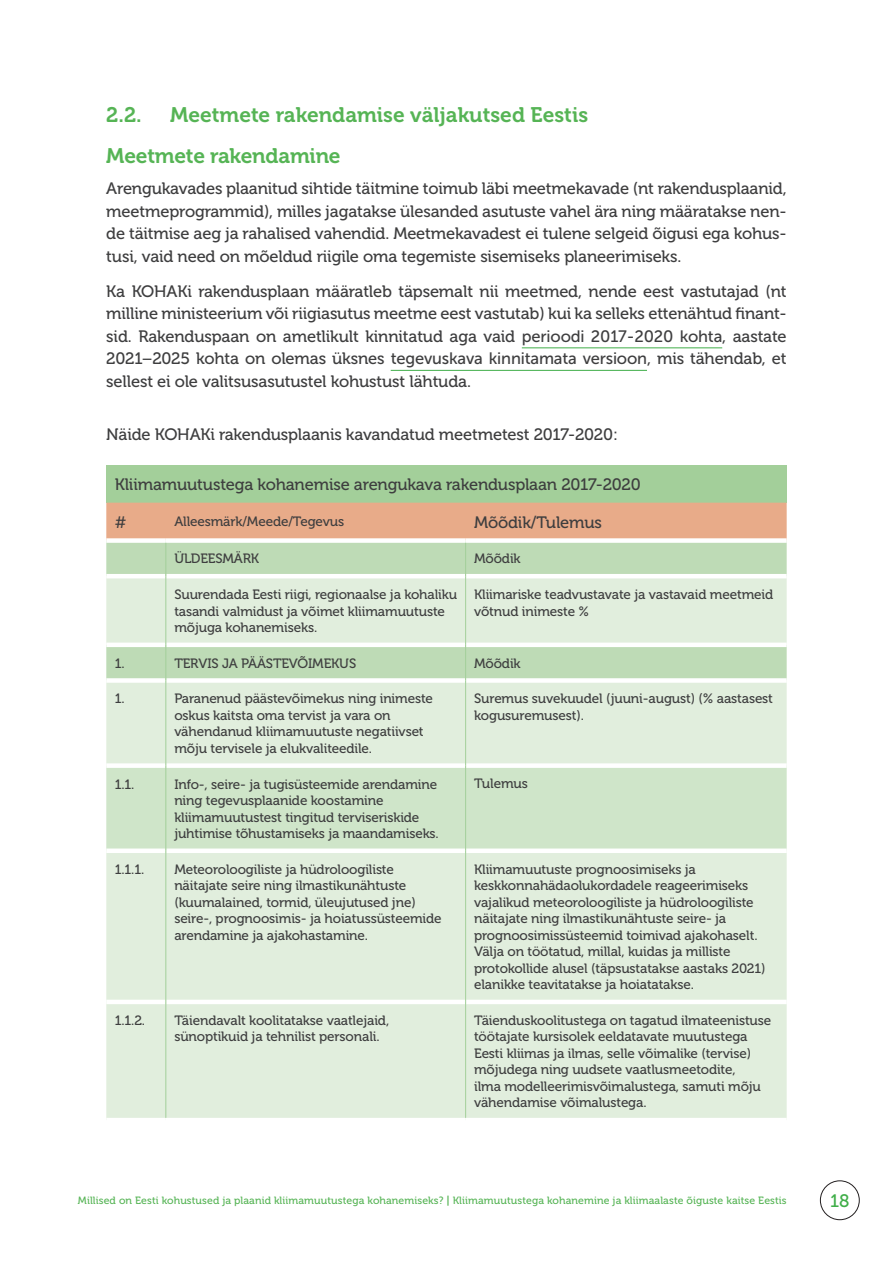
<style>
.page{position:relative;width:893px;height:1263px;background:#fff}
.page>*{position:absolute;margin:0;border:0;box-sizing:border-box;transform-origin:0 0}
.t1{font:21px/41px "Museo 700";color:#56b455}
.t2{font:18px "Museo 500";color:#40ae49}
.t3{font:16.5px/22.5px "Museo 500";letter-spacing:-.01em;color:#3e3e3f;text-align:justify}
.t4{font:13.5px/16.5px "Museo 500";letter-spacing:-.01em;color:#3e3e3f}
.t5{font:10.5px "Museo 500";letter-spacing:.01em;color:#56b455}
.s1{font-family:"Museo Sans 500"}
.s2{font-family:"Museo 700"}
</style>
<div class="page">
<div style="left:820px;top:1180px;width:40px;height:40px;border:1px solid #231f20;border-radius:50%"></div>
<hr style="left:522px;top:347px;width:200px;height:1px;background:#40ae49">
<hr style="left:391px;top:370px;width:256px;height:1px;background:#40ae49">
<div style="left:106px;top:465px;width:681px;height:38px;background:#a3cf9a"></div>
<div style="left:106px;top:503px;width:681px;height:35px;background:#e8ab89"></div>
<div style="left:106px;top:543px;width:681px;height:31px;background:#bedbb6"></div>
<svg style="left:106px;top:578px;width:681px;height:540px;background:#deecda"></svg>
<div style="left:106px;top:768px;width:681px;height:80px;background:#cfe5c9"></div>
<hr style="left:106px;top:643px;width:59px;height:4px;background:#fff">
<hr style="left:166px;top:643px;width:299px;height:4px;background:#fff">
<hr style="left:466px;top:643px;width:321px;height:4px;background:#fff">
<div style="left:106px;top:678px;width:59px;height:5px;background:#fff"></div>
<div style="left:166px;top:678px;width:299px;height:5px;background:#fff"></div>
<div style="left:466px;top:678px;width:321px;height:5px;background:#fff"></div>
<div style="left:106px;top:763px;width:59px;height:5px;background:#fff"></div>
<div style="left:166px;top:763px;width:299px;height:5px;background:#fff"></div>
<div style="left:466px;top:763px;width:321px;height:5px;background:#fff"></div>
<div style="left:106px;top:848px;width:59px;height:5px;background:#fff"></div>
<div style="left:166px;top:848px;width:299px;height:5px;background:#fff"></div>
<div style="left:466px;top:848px;width:321px;height:5px;background:#fff"></div>
<hr style="left:106px;top:1000px;width:59px;height:4px;background:#fff">
<hr style="left:166px;top:1000px;width:299px;height:4px;background:#fff">
<hr style="left:466px;top:1000px;width:321px;height:4px;background:#fff">
<hr style="left:165px;top:543px;width:1px;height:33px;background:#a3cf9a">
<hr style="left:465px;top:543px;width:1px;height:33px;background:#a3cf9a">
<hr style="left:165px;top:576px;width:1px;height:69px;background:#a3cf9a">
<hr style="left:465px;top:576px;width:1px;height:69px;background:#a3cf9a">
<hr style="left:165px;top:645px;width:1px;height:35px;background:#a3cf9a">
<hr style="left:465px;top:645px;width:1px;height:35px;background:#a3cf9a">
<hr style="left:165px;top:680px;width:1px;height:86px;background:#a3cf9a">
<hr style="left:465px;top:680px;width:1px;height:86px;background:#a3cf9a">
<hr style="left:165px;top:766px;width:1px;height:85px;background:#a3cf9a">
<hr style="left:465px;top:766px;width:1px;height:85px;background:#a3cf9a">
<hr style="left:165px;top:851px;width:1px;height:151px;background:#a3cf9a">
<hr style="left:465px;top:851px;width:1px;height:151px;background:#a3cf9a">
<hr style="left:165px;top:1002px;width:1px;height:116px;background:#a3cf9a">
<hr style="left:465px;top:1002px;width:1px;height:116px;background:#a3cf9a">
<p class="t1" style="left:106px;top:95px;width:37px">2.2.</p>
<p class="t1" style="left:106px;top:95px;width:483px;text-indent:64px">Meetmete rakendamise väljakutsed Eestis<br>Meetmete rakendamine</p>
<p class="t3" style="left:106px;top:177px;width:682px">Arengukavades plaanitud sihtide täitmine toimub läbi meetmekavade (nt rakendusplaanid, meetmeprogrammid), milles jagatakse ülesanded asutuste vahel ära ning määratakse nen&shy;de täitmise aeg ja rahalised vahendid. Meetmekavadest ei tulene selgeid õigusi ega kohus&shy;tusi, vaid need on mõeldud riigile oma tegemiste sisemiseks planeerimiseks.</p>
<p class="t3" style="left:106px;top:280px;width:682px">Ka KOHAKi rakendusplaan määratleb täpsemalt nii meetmed, nende eest vastutajad (nt milline ministeerium või riigiasutus meetme eest vastutab) kui ka selleks ettenähtud finant&shy;sid. Rakenduspaan on ametlikult kinnitatud aga vaid <span class="s1">perioodi 2017-2020 kohta</span>, aastate 2021–2025 kohta on olemas üksnes <span class="s1">tegevuskava kinnitamata versioon</span>, mis tähendab, et sellest ei ole valitsusasutustel kohustust lähtuda.</p>
<p class="t1" style="left:106px;top:99px;width:37px">2.2.</p>
<p class="t1" style="left:106px;top:99px;width:483px;text-indent:64px">Meetmete rakendamise väljakutsed Eestis<br>Meetmete rakendamine</p>
<p class="t3" style="left:106px;top:181px;width:682px">Arengukavades plaanitud sihtide täitmine toimub läbi meetmekavade (nt rakendusplaanid, meetmeprogrammid), milles jagatakse ülesanded asutuste vahel ära ning määratakse nen&shy;de täitmise aeg ja rahalised vahendid. Meetmekavadest ei tulene selgeid õigusi ega kohus&shy;tusi, vaid need on mõeldud riigile oma tegemiste sisemiseks planeerimiseks.</p>
<p class="t3" style="left:106px;top:284px;width:682px">Ka KOHAKi rakendusplaan määratleb täpsemalt nii meetmed, nende eest vastutajad (nt milline ministeerium või riigiasutus meetme eest vastutab) kui ka selleks ettenähtud finant&shy;sid. Rakenduspaan on ametlikult kinnitatud aga vaid <span class="s1">perioodi 2017-2020 kohta</span>, aastate 2021-2025 kohta on olemas üksnes <span class="s1">tegevuskava kinnitamata versioon</span>, mis tähendab, et sellest ei ole valitsusasutustel kohustust lähtuda.</p>
<p class="t3" style="left:106px;top:423px;width:513px">Näide KOHAKi rakendusplaanis kavandatud meetmetest 2017-2020:</p>
<p class="t3" style="left:106px;top:428px;width:513px">Näide KOHAKi rakendusplaanis kavandatud meetmetest 2017-2020:</p>
<p class="t3" style="left:115px;top:473px;width:527px">Kliimamuutustega kohanemise arengukava rakendusplaan 2017-2020</p>
<p class="t3" style="left:115px;top:511px;width:13px">#</p>
<p class="t4" style="left:174px;top:513px;width:171px">Alleesmärk/Meede/Tegevus</p>
<p class="t3" style="left:474px;top:511px;width:129px">Mõõdik/Tulemus</p>
<p class="t4" style="left:174px;top:551px;width:86px">ÜLDEESMÄRK</p>
<p class="t4" style="left:474px;top:551px;width:48px">Mõõdik</p>
<p class="t4" style="left:174px;top:586px;width:284px">Suurendada Eesti riigi, regionaalse ja kohaliku tasandi valmidust ja võimet kliimamuutuste mõjuga kohanemiseks.</p>
<p class="t4" style="left:474px;top:586px;width:301px">Kliimariske teadvustavate ja vastavaid meetmeid võtnud inimeste %</p>
<p class="t4" style="left:115px;top:655px;width:11px">1.</p>
<p class="t4" style="left:174px;top:655px;width:183px">TERVIS JA PÄÄSTEVÕIMEKUS</p>
<p class="t4" style="left:474px;top:655px;width:48px">Mõõdik</p>
<p class="t4" style="left:115px;top:691px;width:11px">1.</p>
<p class="t4" style="left:174px;top:691px;width:260px">Paranenud päästevõimekus ning inimeste oskus kaitsta oma tervist ja vara on vähendanud kliimamuutuste negatiivset mõju tervisele ja elukvaliteedile.</p>
<p class="t4" style="left:474px;top:691px;width:300px">Suremus suvekuudel (juuni-august) (% aastasest kogusuremusest).</p>
<p class="t4" style="left:115px;top:776px;width:21px">1.1.</p>
<p class="t4" style="left:174px;top:776px;width:266px">Info-, seire- ja tugisüsteemide arendamine ning tegevusplaanide koostamine kliimamuutustest tingitud terviseriskide juhtimise tõhustamiseks ja maandamiseks.</p>
<p class="t4" style="left:474px;top:776px;width:55px">Tulemus</p>
<p class="t4" style="left:115px;top:861px;width:31px">1.1.1.</p>
<p class="t4" style="left:174px;top:861px;width:269px">Meteoroloogiliste ja hüdroloogiliste näitajate seire ning ilmastikunähtuste (kuumalained, tormid, üleujutused jne) seire-, prognoosimis- ja hoiatussüsteemide arendamine ja ajakohastamine.</p>
<p class="t4" style="left:474px;top:861px;width:293px">Kliimamuutuste prognoosimiseks ja keskkonnahädaolukordadele reageerimiseks vajalikud meteoroloogiliste ja hüdroloogiliste näitajate ning ilmastikunähtuste seire- ja prognoosimissüsteemid toimivad ajakohaselt.<br>Välja on töötatud, millal, kuidas ja milliste protokollide alusel (täpsustatakse aastaks 2021) elanikke teavitatakse ja hoiatatakse.</p>
<p class="t4" style="left:115px;top:1012px;width:32px">1.1.2.</p>
<p class="t4" style="left:174px;top:1012px;width:216px">Täiendavalt koolitatakse vaatlejaid, sünoptikuid ja tehnilist personali.</p>
<p class="t4" style="left:474px;top:1012px;width:299px">Täienduskoolitustega on tagatud ilmateenistuse töötajate kursisolek eeldatavate muutustega Eesti kliimas ja ilmas, selle võimalike (tervise) mõjudega ning uudsete vaatlusmeetodite,<br>ilma modelleerimisvõimalustega, samuti mõju vähendamise võimalustega.</p>
<p class="t5" style="left:78px;top:1194px;width:710px">Millised on Eesti kohustused ja plaanid kliimamuutustega kohanemiseks? <span class="s2">|</span> Kliimamuutustega kohanemine ja kliimaalaste õiguste kaitse Eestis</p>
<p class="t2" style="left:830px;top:1190px;width:21px">18</p>
<p class="t5" style="left:77px;top:1199px;width:711px">Millised on Eesti kohustused ja plaanid kliimamuutustega kohanemiseks? <span class="s2">|</span> Kliimamuutustega kohanemine ja kliimaalaste õiguste kaitse Eestis</p>
<p class="t2" style="left:830px;top:1195px;width:21px">18</p>
</div>
